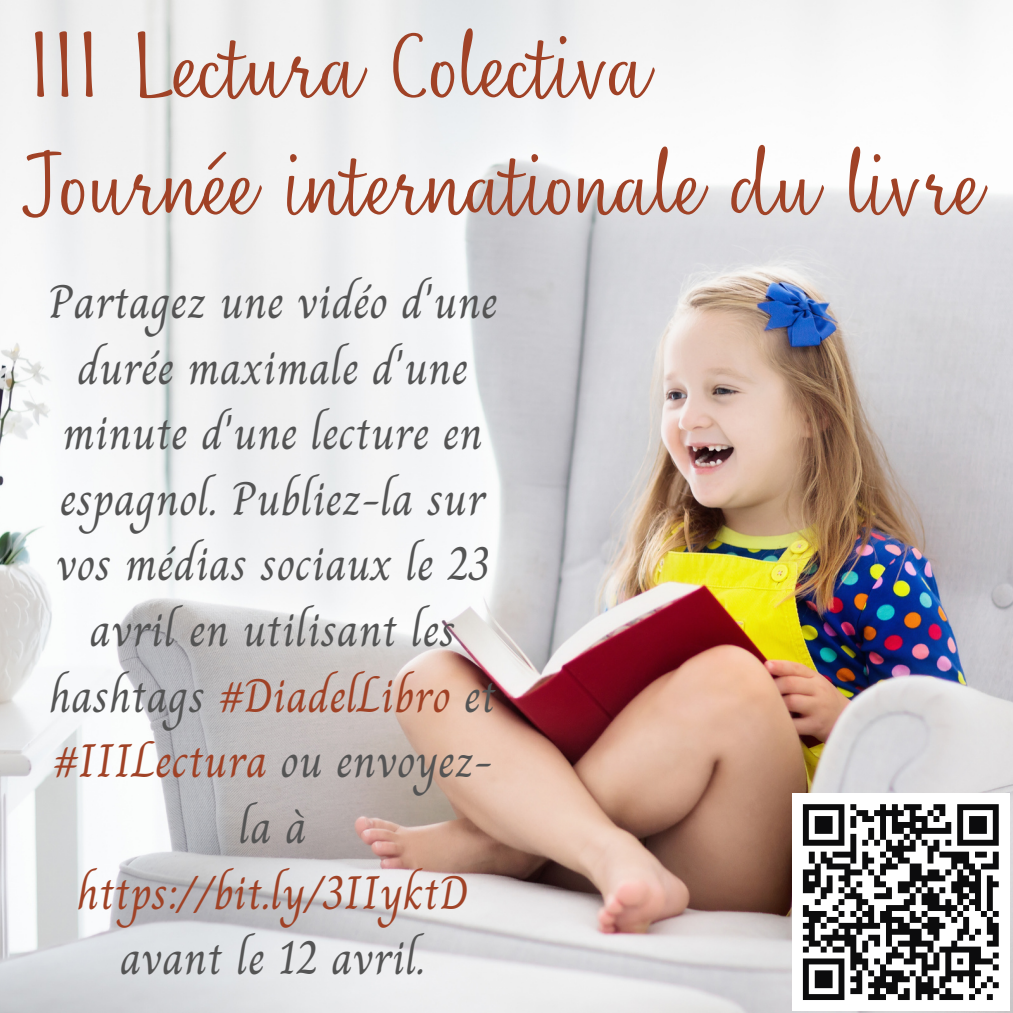
<style>
.page{position:relative;width:1013px;height:1013px;background:#fff}
.page>*{position:absolute;margin:0;border:0;box-sizing:border-box;transform-origin:0 0}
.t1{font:85px "Nefelibata Script";color:#a04226}
.t2{font:83.75px "Nefelibata Script";color:#a04226}
.t3{font:47.12px/65.6px "Charm";color:#545454;text-align:center}
.s1{color:#a04226}
</style>
<div class="page">
<img style="left:0;top:0;width:1012px;height:1012px">
<div style="left:792px;top:793px;width:217px;height:217px;background:#fff"></div>
<svg style="left:803px;top:804px;width:195px;height:196px"></svg>
<p class="t1" style="left:30px;top:5px;width:621px">III Lectura Colectiva</p>
<p class="t2" style="left:30px;top:123px;width:954px">Journée internationale du livre</p>
<p class="t3" style="left:48px;top:269px;width:451px">Partagez une vidéo d'une durée maximale d'une minute d'une lecture en espagnol. Publiez-la sur vos médias sociaux le 23 avril en utilisant les hashtags <span class="s1">#DiadelLibro</span> et <span class="s1">#IIILectura</span> ou envoyez&shy;la à <span class="s1">https://bit.ly/3IIyktD </span>avant le 12 avril.</p>
</div>
